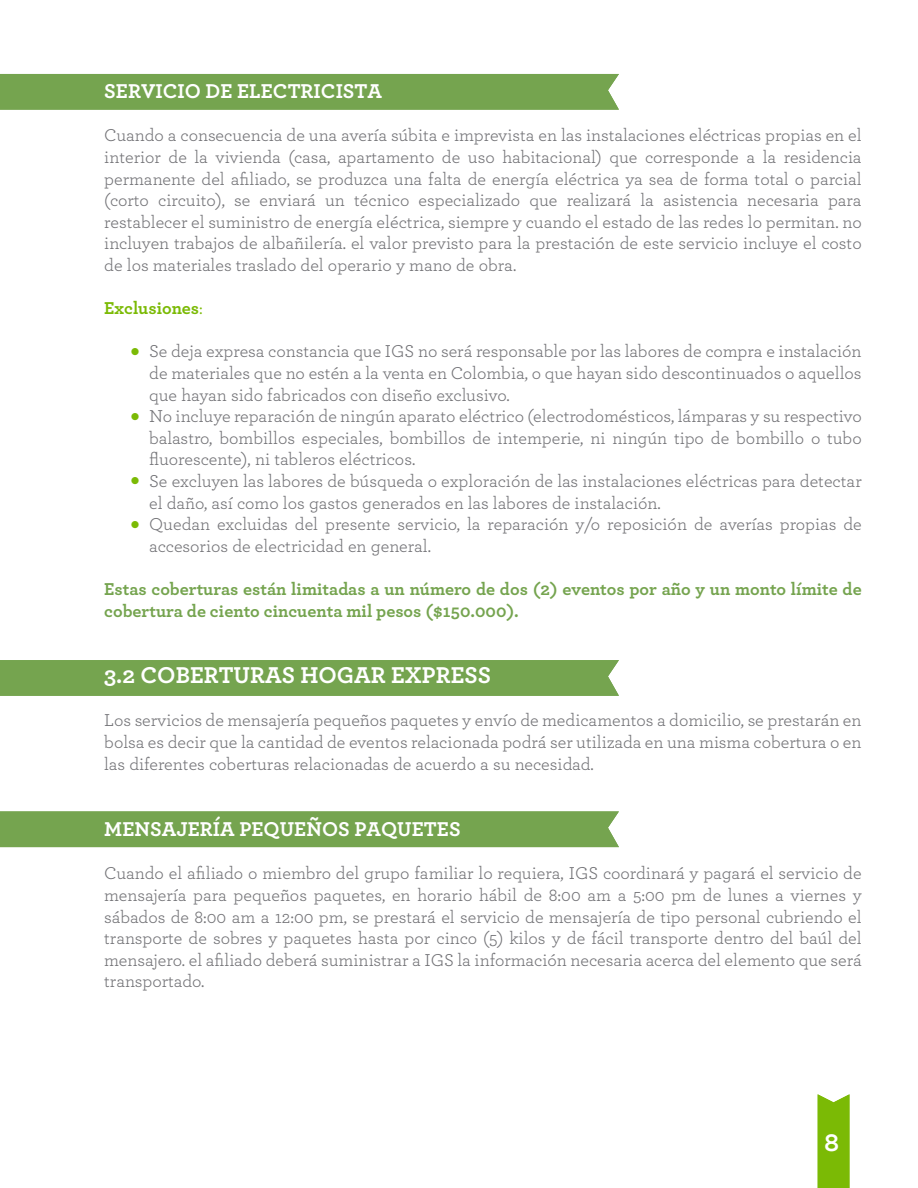
<style>
.page{position:relative;width:918px;height:1188px;background:#fff}
.page>*{position:absolute;margin:0;border:0;box-sizing:border-box;transform-origin:0 0}
.t1{font:700 24px "Archer";color:#fff}
.t2{font:500 24px "Gotham";color:#fff}
.t3{font:700 21px "Archer";color:#fff}
.t4{font:18px/21.6px "Archer";color:#727276;text-align:justify}
.t5{font:700 18px/21.6px "Archer";color:#75a44f}
.t6{font:700 18px "Archer";color:#7bba05}
.s1{font-weight:400}
</style>
<div class="page">
<div style="left:0;top:74px;width:619px;height:36px;background:#75a44f"></div>
<div style="left:0;top:660px;width:619px;height:36px;background:#75a44f"></div>
<div style="left:0;top:811px;width:619px;height:36px;background:#75a44f"></div>
<div style="left:818px;top:1094px;width:31px;height:94px;background:#7bba05"></div>
<p class="t3" style="left:104px;top:75px;width:279px">SERVICIO DE ELECTRICISTA</p>
<p class="t4" style="left:104px;top:124px;width:759px">Cuando a consecuencia de una avería súbita e imprevista en las instalaciones eléctricas propias en el interior de la vivienda (casa, apartamento de uso habitacional) que corresponde a la residencia permanente del afiliado, se produzca una falta de energía eléctrica ya sea de forma total o parcial (corto circuito), se enviará un técnico especializado que realizará la asistencia necesaria para restablecer el suministro de energía eléctrica, siempre y cuando el estado de las redes lo permitan. no incluyen trabajos de albañilería. el valor previsto para la prestación de este servicio incluye el costo de los materiales traslado del operario y mano de obra.</p>
<p class="t6" style="left:104px;top:294px;width:100px">Exclusiones<span class="s1">:</span></p>
<p class="t4" style="left:149px;top:340px;width:714px;text-align:left">Se deja expresa constancia que IGS no será responsable por las labores de compra e instalación de materiales que no estén a la venta en Colombia, o que hayan sido descontinuados o aquellos que hayan sido fabricados con diseño exclusivo.<br>No incluye reparación de ningún aparato eléctrico (electrodomésticos, lámparas y su respectivo balastro, bombillos especiales, bombillos de intemperie, ni ningún tipo de bombillo o tubo fluorescente), ni tableros eléctricos.<br>Se excluyen las labores de búsqueda o exploración de las instalaciones eléctricas para detectar el daño, así como los gastos generados en las labores de instalación.<br>Quedan excluidas del presente servicio, la reparación y/o reposición de averías propias de accesorios de electricidad en general.</p>
<p class="t5" style="left:104px;top:577px;width:759px">Estas coberturas están limitadas a un número de dos (2) eventos por año y un monto límite de cobertura de ciento cincuenta mil pesos ($150.000).</p>
<h1 class="t1" style="left:104px;top:656px;width:389px">3.2 COBERTURAS HOGAR EXPRESS</h1>
<p class="t4" style="left:104px;top:709px;width:759px">Los servicios de mensajería pequeños paquetes y envío de medicamentos a domicilio, se prestarán en bolsa es decir que la cantidad de eventos relacionada podrá ser utilizada en una misma cobertura o en las diferentes coberturas relacionadas de acuerdo a su necesidad.</p>
<p class="t3" style="left:104px;top:813px;width:358px">MENSAJERÍA PEQUEÑOS PAQUETES</p>
<p class="t4" style="left:104px;top:862px;width:759px">Cuando el afiliado o miembro del grupo familiar lo requiera, IGS coordinará y pagará el servicio de mensajería para pequeños paquetes, en horario hábil de 8:00 am a 5:00 pm de lunes a viernes y sábados de 8:00 am a 12:00 pm, se prestará el servicio de mensajería de tipo personal cubriendo el transporte de sobres y paquetes hasta por cinco (5) kilos y de fácil transporte dentro del baúl del mensajero. el afiliado deberá suministrar a IGS la información necesaria acerca del elemento que será transportado.</p>
<h1 class="t2" style="left:824px;top:1129px;width:17px">8</h1>
</div>
